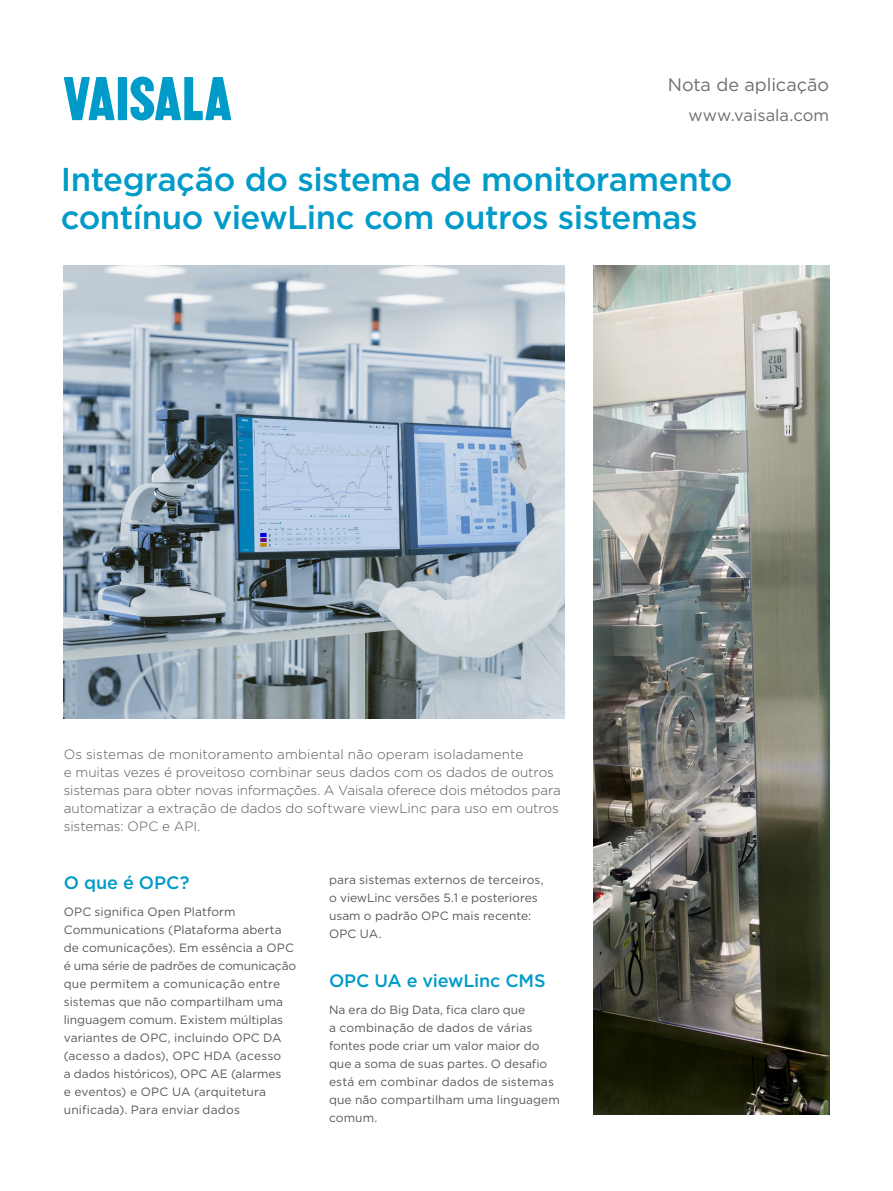
<style>
.page{position:relative;width:893px;height:1191px;background:#fff}
.page>*{position:absolute;margin:0;border:0;box-sizing:border-box;transform-origin:0 0}
._2-pager_Headline{font:500 33px/37.5px "Gotham";letter-spacing:-.015em;color:#009bc8}
.Subheadline{font:500 18px "Gotham";letter-spacing:-.01em;color:#009bc8}
.Document_type{font:18px "Gotham";color:#6c6d70}
.Web_address_in_banne{font:16.5px "Gotham";color:#6c6d70}
.Bodytext{font:300 13.5px/18px "Gotham";letter-spacing:-.005em;color:#57585a}
.Bodytext-2{font:12px/18px "Gotham";letter-spacing:.005em;color:#57585a}
</style>
<div class="page">
<svg style="left:64px;top:77px;width:51px;height:43px"></svg>
<div style="left:118px;top:77px;width:9px;height:43px;background:#009bc8"></div>
<svg style="left:130px;top:77px;width:101px;height:43px"></svg>
<img style="left:64px;top:265px;width:500px;height:453px">
<img style="left:594px;top:265px;width:235px;height:849px">
<p class="Document_type" style="left:668px;top:73px;width:163px">Nota de aplicação</p>
<p class="Web_address_in_banne" style="left:688px;top:105px;width:142px">www.vaisala.com</p>
<p class="_2-pager_Headline" style="left:61px;top:161px;width:673px">Integração do sistema de monitoramento contínuo viewLinc com outros sistemas</p>
<p class="Bodytext" style="left:64px;top:744px;width:499px">Os sistemas de monitoramento ambiental não operam isoladamente<br>e muitas vezes é proveitoso combinar seus dados com os dados de outros sistemas para obter novas informações. A Vaisala oferece dois métodos para automatizar a extração de dados do software viewLinc para uso em outros sistemas: OPC e API.</p>
<p class="Subheadline" style="left:64px;top:871px;width:127px">O que é OPC?</p>
<p class="Bodytext-2" style="left:64px;top:902px;width:234px">OPC significa Open Platform Communications (Plataforma aberta de comunicações). Em essência a OPC é uma série de padrões de comunicação que permitem a comunicação entre sistemas que não compartilham uma linguagem comum. Existem múltiplas variantes de OPC, incluindo OPC DA (acesso a dados), OPC HDA (acesso<br>a dados históricos), OPC AE (alarmes<br>e eventos) e OPC UA (arquitetura unificada). Para enviar dados</p>
<p class="Bodytext-2" style="left:329px;top:870px;width:216px">para sistemas externos de terceiros, o viewLinc versões 5.1 e posteriores usam o padrão OPC mais recente:<br>OPC UA.</p>
<p class="Subheadline" style="left:329px;top:968px;width:218px">OPC UA e viewLinc CMS</p>
<p class="Bodytext-2" style="left:329px;top:1000px;width:232px">Na era do Big Data, fica claro que<br>a combinação de dados de várias fontes pode criar um valor maior do que a soma de suas partes. O desafio está em combinar dados de sistemas que não compartilham uma linguagem comum.</p>
</div>
